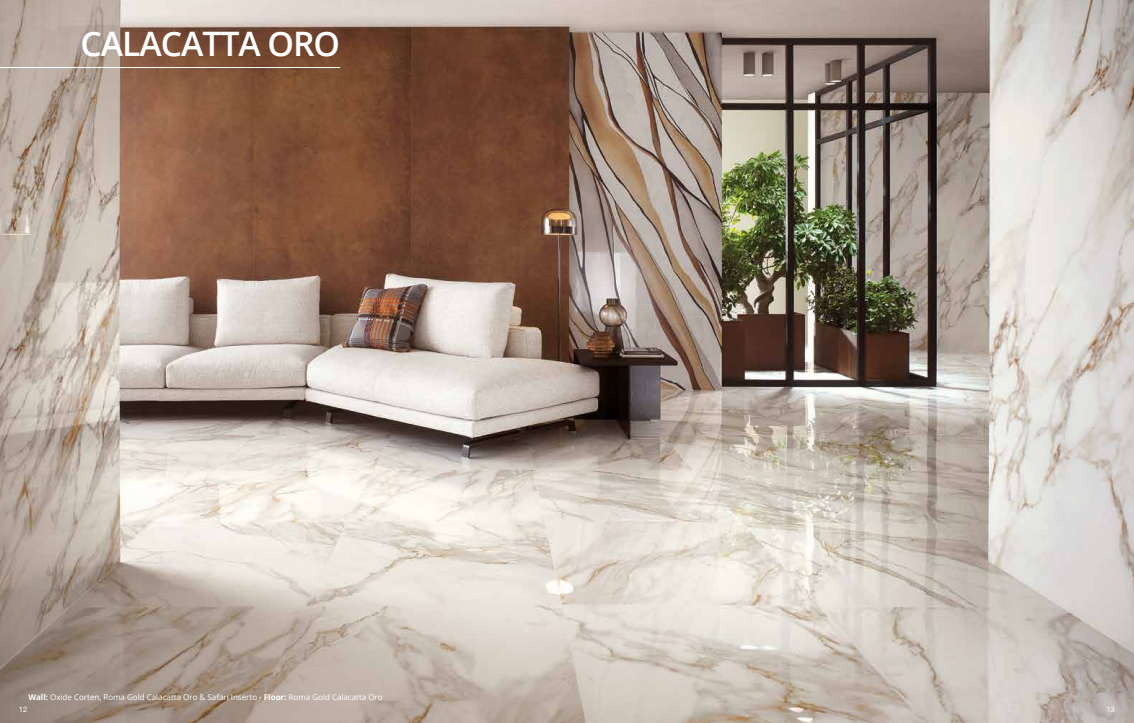
<style>
.page{position:relative;width:1134px;height:723px;background:#fff}
.page>*{position:absolute;margin:0;border:0;box-sizing:border-box;transform-origin:0 0}
.t1{font:600 33.7px "Open Sans";letter-spacing:-.03em;color:#fff}
.t2{font:8px "Open Sans";color:#fff}
.t3{font:7.7px "Helvetica Neue LT Com";color:#fff}
.s1{font-weight:700}
</style>
<div class="page">
<img style="left:0;top:0;width:1134px;height:723px">
<hr style="left:0;top:67px;width:340px;height:1px;background:#fff">
<h1 class="t1" style="left:80px;top:21px;width:261px">CALACATTA ORO</h1>
<p class="t2" style="left:28px;top:691px;width:356px"><span class="s1">Wall:</span> Oxide Corten, Roma Gold Calacatta Oro &amp; Safari Inserto - <span class="s1">Floor:</span> Roma Gold Calacatta Oro</p>
<p class="t3" style="left:19px;top:704px;width:10px">12</p>
<p class="t3" style="left:1106px;top:704px;width:10px">13</p>
</div>
